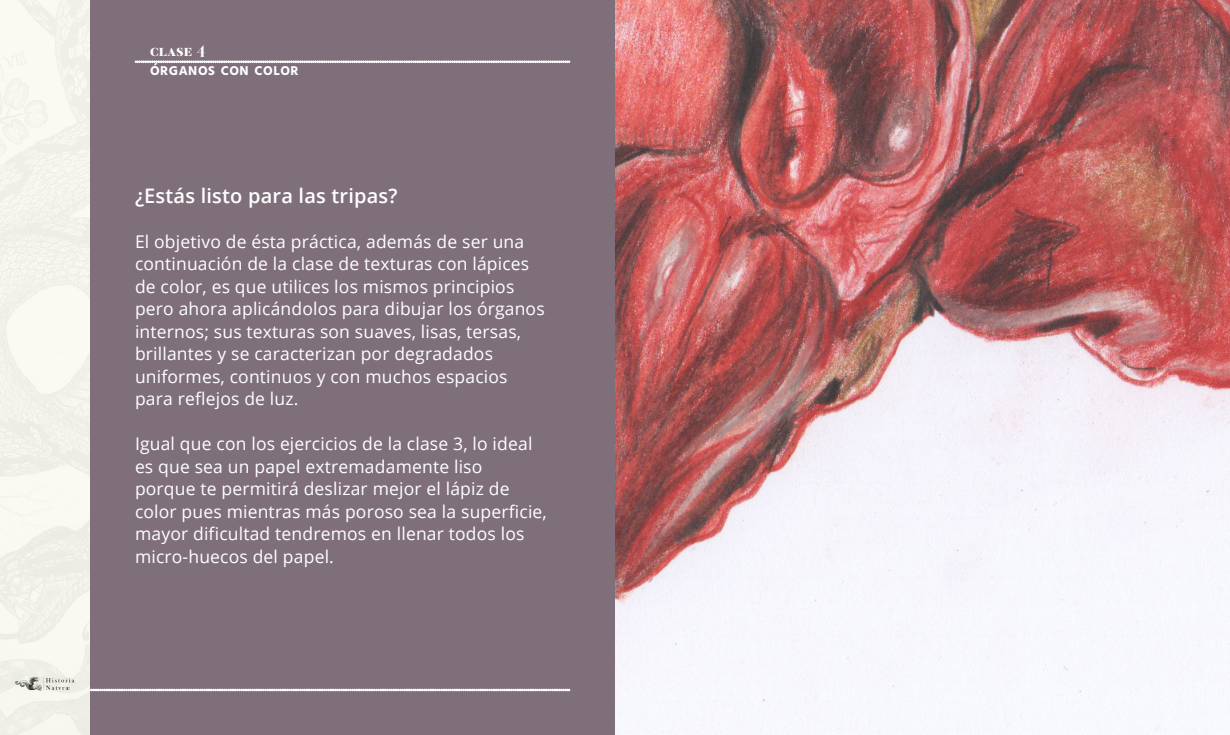
<style>
.page{position:relative;width:1230px;height:735px;background:#fff}
.page>*{position:absolute;margin:0;border:0;box-sizing:border-box;transform-origin:0 0}
.Cuerpo_de_texto{font:600 20px "Open Sans";letter-spacing:.01em;color:#fff}
.Cuerpo_de_texto-2{font:17.5px/22.5px "Open Sans";letter-spacing:.01em;color:#fff}
.t1{font:15px "Leitura Display";letter-spacing:.025em;color:#fff}
.t2{font:700 13.12px "Hind Vadodara";letter-spacing:.045em;color:#fff}
</style>
<div class="page">
<div style="left:90px;top:0;width:525px;height:735px;background:#7f6f7a"></div>
<svg style="left:90px;top:689px;width:480px;height:2px"></svg>
<svg style="left:135px;top:61px;width:435px;height:2px"></svg>
<div style="left:0;top:0;width:90px;height:735px;background:#f5f5ee"></div>
<img style="left:10px;top:670px;width:70px;height:24px">
<img style="left:615px;top:0;width:615px;height:735px">
<p class="t1" style="left:150px;top:42px;width:57px">clase 4</p>
<p class="t2" style="left:150px;top:60px;width:150px">ÓRGANOS CON COLOR</p>
<p class="Cuerpo_de_texto" style="left:135px;top:182px;width:264px">¿Estás listo para las tripas?</p>
<p class="Cuerpo_de_texto-2" style="left:135px;top:229px;width:411px">El objetivo de ésta práctica, además de ser una continuación de la clase de texturas con lápices de color, es que utilices los mismos principios pero ahora aplicándolos para dibujar los órganos internos; sus texturas son suaves, lisas, tersas, brillantes y se caracterizan por degradados uniformes, continuos y con muchos espacios</p>
<p class="Cuerpo_de_texto-2" style="left:135px;top:387px;width:165px">para reflejos de luz.</p>
<p class="Cuerpo_de_texto-2" style="left:135px;top:432px;width:399px">Igual que con los ejercicios de la clase 3, lo ideal</p>
<p class="Cuerpo_de_texto-2" style="left:135px;top:454px;width:349px">es que sea un papel extremadamente liso</p>
<p class="Cuerpo_de_texto-2" style="left:135px;top:477px;width:413px">porque te permitirá deslizar mejor el lápiz de color pues mientras más poroso sea la superficie, mayor dificultad tendremos en llenar todos los micro-huecos del papel.</p>
</div>
